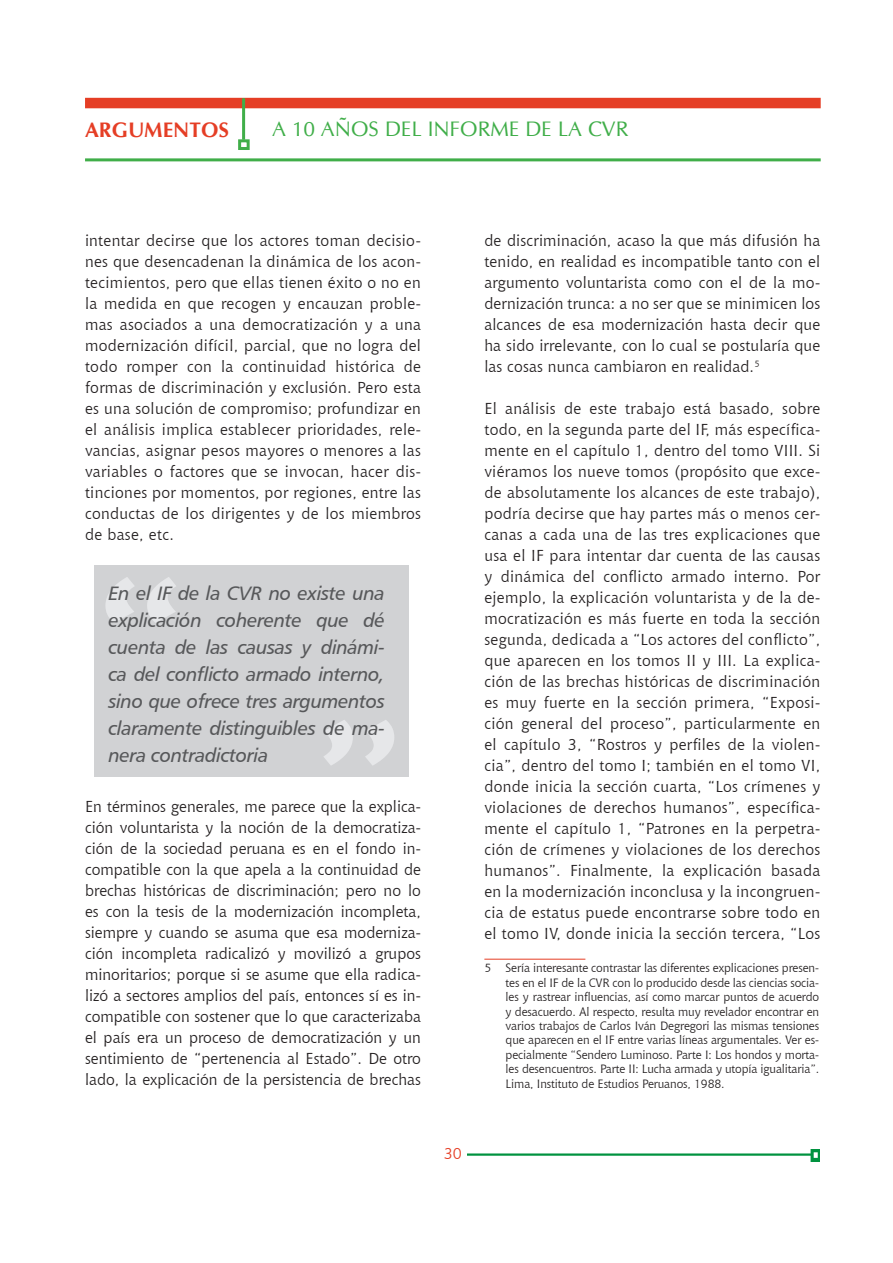
<style>
.page{position:relative;width:893px;height:1263px;background:#fff}
.page>*{position:absolute;margin:0;border:0;box-sizing:border-box;transform-origin:0 0}
.Pies{font:229.95px "Chianti BT";color:#e6e7e9}
.pies2{font:229.95px "Chianti BT";color:#e6e7e9}
.Texto_art{font:21px "CG Omega";color:#40ae49}
.t1{font:700 21px "CG Omega";color:#e53e25}
.Sacada{font:19.5px/27px "Humanist 777 BT Italic B";letter-spacing:-.02em;color:#57585a;text-align:justify}
.Texto_art-2{font:15.75px/21px "Chianti BT";letter-spacing:.01em;color:#231f20;text-align:justify}
.t2{font:15.75px "Chianti BT";color:#e53e25}
.Pies-2{font:12px/14.4px "Chianti BT";letter-spacing:-.01em;color:#231f20;text-align:justify}
</style>
<div class="page">
<img style="left:467px;top:1150px;width:353px;height:12px">
<div style="left:85px;top:98px;width:736px;height:10px;background:#e53e25"></div>
<hr style="left:242px;top:98px;width:3px;height:42px;background:#40ae49">
<div style="left:238px;top:139px;width:12px;height:11px;border:3px solid #40ae49"></div>
<hr style="left:85px;top:158px;width:736px;height:3px;background:#40ae49">
<div style="left:94px;top:565px;width:314px;height:212px;background:#d1d2d4"></div>
<svg style="left:105px;top:577px;width:71px;height:46px"></svg>
<svg style="left:324px;top:720px;width:70px;height:45px"></svg>
<hr style="left:484px;top:959px;width:101px;height:1px;background:#e53e25">
<h2 class="t1" style="left:85px;top:117px;width:146px">ARGUMENTOS</h2>
<p class="Texto_art" style="left:272px;top:116px;width:358px">A 10 AÑOS DEL INFORME DE LA CVR</p>
<p class="Texto_art-2" style="left:85px;top:229px;width:337px">intentar decirse que los actores toman decisio&shy;nes que desencadenan la dinámica de los acon&shy;tecimientos, pero que ellas tienen éxito o no en la medida en que recogen y encauzan proble&shy;mas asociados a una democratización y a una modernización difícil, parcial, que no logra del todo romper con la continuidad histórica de formas de discriminación y exclusión. Pero esta es una solución de compromiso; profundizar en el análisis implica establecer prioridades, rele&shy;vancias, asignar pesos mayores o menores a las variables o factores que se invocan, hacer dis&shy;tinciones por momentos, por regiones, entre las conductas de los dirigentes y de los miembros de base, etc.</p>
<p class="Texto_art-2" style="left:484px;top:229px;width:337px">de discriminación, acaso la que más difusión ha tenido, en realidad es incompatible tanto con el argumento voluntarista como con el de la mo&shy;dernización trunca: a no ser que se minimicen los alcances de esa modernización hasta decir que ha sido irrelevante, con lo cual se postularía que las cosas nunca cambiaron en realidad.<sup>5</sup></p>
<p class="Texto_art-2" style="left:484px;top:397px;width:337px">El análisis de este trabajo está basado, sobre todo, en la segunda parte del IF, más específica&shy;mente en el capítulo 1, dentro del tomo VIII. Si viéramos los nueve tomos (propósito que exce&shy;de absolutamente los alcances de este trabajo), podría decirse que hay partes más o menos cer&shy;canas a cada una de las tres explicaciones que usa el IF para intentar dar cuenta de las causas y dinámica del conflicto armado interno. Por ejemplo, la explicación voluntarista y de la de&shy;mocratización es más fuerte en toda la sección segunda, dedicada a “Los actores del conflicto”, que aparecen en los tomos II y III. La explica&shy;ción de las brechas históricas de discriminación es muy fuerte en la sección primera, “Exposi&shy;ción general del proceso”, particularmente en el capítulo 3, “Rostros y perfiles de la violen&shy;cia”, dentro del tomo I; también en el tomo VI, donde inicia la sección cuarta, “Los crímenes y violaciones de derechos humanos”, específica&shy;mente el capítulo 1, “Patrones en la perpetra&shy;ción de crímenes y violaciones de los derechos humanos”. Finalmente, la explicación basada en la modernización inconclusa y la incongruen&shy;cia de estatus puede encontrarse sobre todo en el tomo IV, donde inicia la sección tercera, “Los</p>
<p class="Pies" style="left:85px;top:508px;width:111px">“</p>
<p class="Sacada" style="left:108px;top:580px;width:278px">En el IF de la CVR no existe una explicación coherente que dé cuenta de las causas y dinámi&shy;ca del conflicto armado interno, sino que ofrece tres argumentos claramente distinguibles de ma&shy;nera contradictoria</p>
<p class="Texto_art-2" style="left:85px;top:795px;width:337px">En términos generales, me parece que la explica&shy;ción voluntarista y la noción de la democratiza&shy;ción de la sociedad peruana es en el fondo in&shy;compatible con la que apela a la continuidad de brechas históricas de discriminación; pero no lo es con la tesis de la modernización incompleta, siempre y cuando se asuma que esa moderniza&shy;ción incompleta radicalizó y movilizó a grupos minoritarios; porque si se asume que ella radica&shy;lizó a sectores amplios del país, entonces sí es in&shy;compatible con sostener que lo que caracterizaba el país era un proceso de democratización y un sentimiento de “pertenencia al Estado”. De otro lado, la explicación de la persistencia de brechas</p>
<p class="pies2" style="left:305px;top:650px;width:111px">”</p>
<p class="Pies-2" style="left:506px;top:960px;width:315px;text-indent:-21px">5 Sería interesante contrastar las diferentes explicaciones presen&shy;tes en el IF de la CVR con lo producido desde las ciencias socia&shy;les y rastrear influencias, así como marcar puntos de acuerdo y desacuerdo. Al respecto, resulta muy revelador encontrar en varios trabajos de Carlos Iván Degregori las mismas tensiones que aparecen en el IF entre varias líneas argumentales. Ver es&shy;pecialmente “Sendero Luminoso. Parte I: Los hondos y morta&shy;les desencuentros. Parte II: Lucha armada y utopía igualitaria”.<br>Lima, Instituto de Estudios Peruanos, 1988.</p>
<p class="t2" style="left:444px;top:1142px;width:20px">30</p>
</div>
